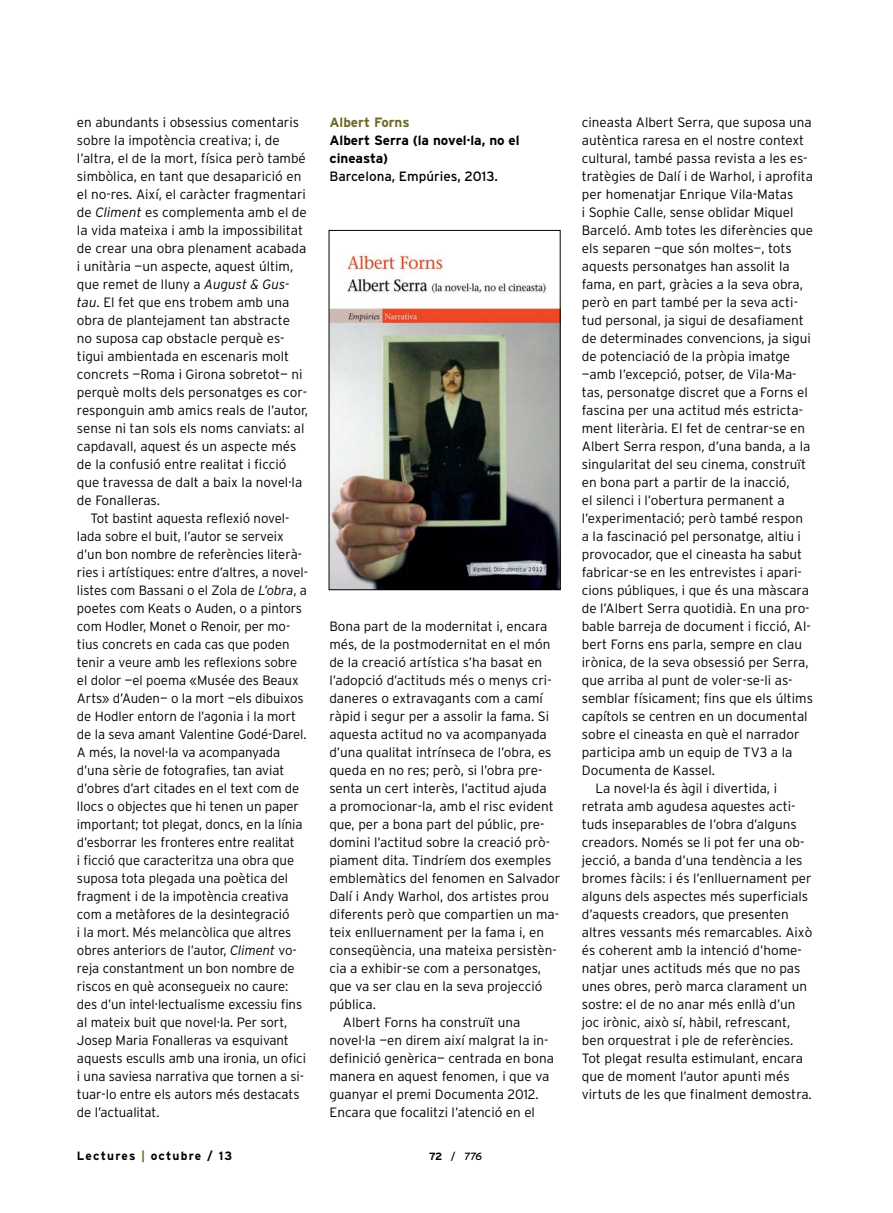
<style>
.page{position:relative;width:893px;height:1213px;background:#fff}
.page>*{position:absolute;margin:0;border:0;box-sizing:border-box;transform-origin:0 0}
._4__Texto_palo_gran{font:300 13.5px/18px "Interstate";color:#000}
._4b__Título_palo_sec{font:700 13.5px/18px "Interstate";color:#000}
._4c__Título_Palo_sec{font:13.5px "Interstate";color:#000}
._4a__Titulo_palo_sec{font:700 13.5px "Interstate";color:#6c6a29}
._9__Folio_lateral{font:700 12px "Interstate";letter-spacing:.1em;color:#000}
._9__Folio_central{font:italic 10.5px "Interstate";color:#000}
.s1{font-style:italic}
.s2{color:#6c6a29}
.s3{font-weight:700;font-style:normal}
.s4{font-style:normal}
</style>
<div class="page">
<img style="left:330px;top:253px;width:228px;height:335px">
<div style="left:328px;top:230px;width:232px;height:360px;border:1px solid #000"></div>
<p class="_4__Texto_palo_gran" style="left:77px;top:113px;width:232px">en abundants i obsessius comentaris sobre la impotència creativa; i, de l’altra, el de la mort, física però també simbòlica, en tant que desaparició en el no-res. Així, el caràcter fragmentari de <span class="s1">Climent</span> es complementa amb el de la vida mateixa i amb la impossibilitat de crear una obra plenament acabada i unitària —un aspecte, aquest últim, que remet de lluny a <span class="s1">August &amp; Gus&shy;tau</span>. El fet que ens trobem amb una obra de plantejament tan abstracte no suposa cap obstacle perquè es&shy;tigui ambientada en escenaris molt concrets —Roma i Girona sobretot— ni perquè molts dels personatges es cor&shy;responguin amb amics reals de l’autor, sense ni tan sols els noms canviats: al capdavall, aquest és un aspecte més de la confusió entre realitat i ficció que travessa de dalt a baix la novel·la de Fonalleras.</p>
<p class="_4__Texto_palo_gran" style="left:77px;top:509px;width:231px;text-indent:14px">Tot bastint aquesta reflexió novel· lada sobre el buit, l’autor se serveix d’un bon nombre de referències literà&shy;ries i artístiques: entre d’altres, a novel· listes com Bassani o el Zola de <span class="s1">L’obra</span>, a poetes com Keats o Auden, o a pintors com Hodler, Monet o Renoir, per mo&shy;tius concrets en cada cas que poden tenir a veure amb les reflexions sobre el dolor —el poema «Musée des Beaux Arts» d’Auden— o la mort —els dibuixos de Hodler entorn de l’agonia i la mort de la seva amant Valentine Godé-Darel.<br>A més, la novel·la va acompanyada d’una sèrie de fotografies, tan aviat d’obres d’art citades en el text com de llocs o objectes que hi tenen un paper important; tot plegat, doncs, en la línia d’esborrar les fronteres entre realitat<br>i ficció que caracteritza una obra que suposa tota plegada una poètica del fragment i de la impotència creativa com a metàfores de la desintegració<br>i la mort. Més melancòlica que altres obres anteriors de l’autor, <span class="s1">Climent</span> vo&shy;reja constantment un bon nombre de riscos en què aconsegueix no caure: des d’un intel·lectualisme excessiu fins al mateix buit que novel·la. Per sort, Josep Maria Fonalleras va esquivant aquests esculls amb una ironia, un ofici i una saviesa narrativa que tornen a si&shy;tuar-lo entre els autors més destacats de l’actualitat.</p>
<p class="_4a__Titulo_palo_sec" style="left:329px;top:115px;width:82px">Albert Forns</p>
<p class="_4b__Título_palo_sec" style="left:329px;top:131px;width:192px">Albert Serra (la novel·la, no el cineasta)</p>
<p class="_4c__Título_Palo_sec" style="left:329px;top:169px;width:170px">Barcelona, Empúries, 2013.</p>
<p class="_4__Texto_palo_gran" style="left:329px;top:617px;width:232px">Bona part de la modernitat i, encara més, de la postmodernitat en el món de la creació artística s’ha basat en l’adopció d’actituds més o menys cri&shy;daneres o extravagants com a camí ràpid i segur per a assolir la fama. Si aquesta actitud no va acompanyada d’una qualitat intrínseca de l’obra, es queda en no res; però, si l’obra pre&shy;senta un cert interès, l’actitud ajuda<br>a promocionar-la, amb el risc evident que, per a bona part del públic, pre&shy;domini l’actitud sobre la creació prò&shy;piament dita. Tindríem dos exemples emblemàtics del fenomen en Salvador Dalí i Andy Warhol, dos artistes prou diferents però que compartien un ma&shy;teix enlluernament per la fama i, en conseqüència, una mateixa persistèn&shy;cia a exhibir-se com a personatges, que va ser clau en la seva projecció pública.</p>
<p class="_4__Texto_palo_gran" style="left:329px;top:1013px;width:226px;text-indent:14px">Albert Forns ha construït una novel·la —en direm així malgrat la in&shy;definició genèrica— centrada en bona manera en aquest fenomen, i que va guanyar el premi Documenta 2012.<br>Encara que focalitzi l’atenció en el</p>
<p class="_9__Folio_lateral" style="left:77px;top:1149px;width:157px">Lectures <span class="s2">|</span> octubre / 13</p>
<p class="_9__Folio_central" style="left:429px;top:1150px;width:55px"><span class="s3">72</span> <span class="s4">/</span> 776</p>
<p class="_4__Texto_palo_gran" style="left:582px;top:113px;width:232px">cineasta Albert Serra, que suposa una autèntica raresa en el nostre context cultural, també passa revista a les es&shy;tratègies de Dalí i de Warhol, i aprofita per homenatjar Enrique Vila-Matas<br>i Sophie Calle, sense oblidar Miquel Barceló. Amb totes les diferències que els separen —que són moltes—, tots aquests personatges han assolit la fama, en part, gràcies a la seva obra, però en part també per la seva acti&shy;tud personal, ja sigui de desafiament de determinades convencions, ja sigui de potenciació de la pròpia imatge —amb l’excepció, potser, de Vila-Ma&shy;tas, personatge discret que a Forns el fascina per una actitud més estricta&shy;ment literària. El fet de centrar-se en Albert Serra respon, d’una banda, a la singularitat del seu cinema, construït en bona part a partir de la inacció,<br>el silenci i l’obertura permanent a l’experimentació; però també respon a la fascinació pel personatge, altiu i provocador, que el cineasta ha sabut fabricar-se en les entrevistes i apari&shy;cions públiques, i que és una màscara de l’Albert Serra quotidià. En una pro&shy;bable barreja de document i ficció, Al&shy;bert Forns ens parla, sempre en clau irònica, de la seva obsessió per Serra, que arriba al punt de voler-se-li as&shy;semblar físicament; fins que els últims capítols se centren en un documental sobre el cineasta en què el narrador participa amb un equip de TV3 a la Documenta de Kassel.</p>
<p class="_4__Texto_palo_gran" style="left:582px;top:779px;width:232px;text-indent:14px">La novel·la és àgil i divertida, i retrata amb agudesa aquestes acti&shy;tuds inseparables de l’obra d’alguns creadors. Només se li pot fer una ob&shy;jecció, a banda d’una tendència a les bromes fàcils: i és l’enlluernament per alguns dels aspectes més superficials d’aquests creadors, que presenten altres vessants més remarcables. Això és coherent amb la intenció d’home&shy;natjar unes actituds més que no pas unes obres, però marca clarament un sostre: el de no anar més enllà d’un joc irònic, això sí, hàbil, refrescant, ben orquestrat i ple de referències.<br>Tot plegat resulta estimulant, encara que de moment l’autor apunti més virtuts de les que finalment demostra.</p>
</div>
